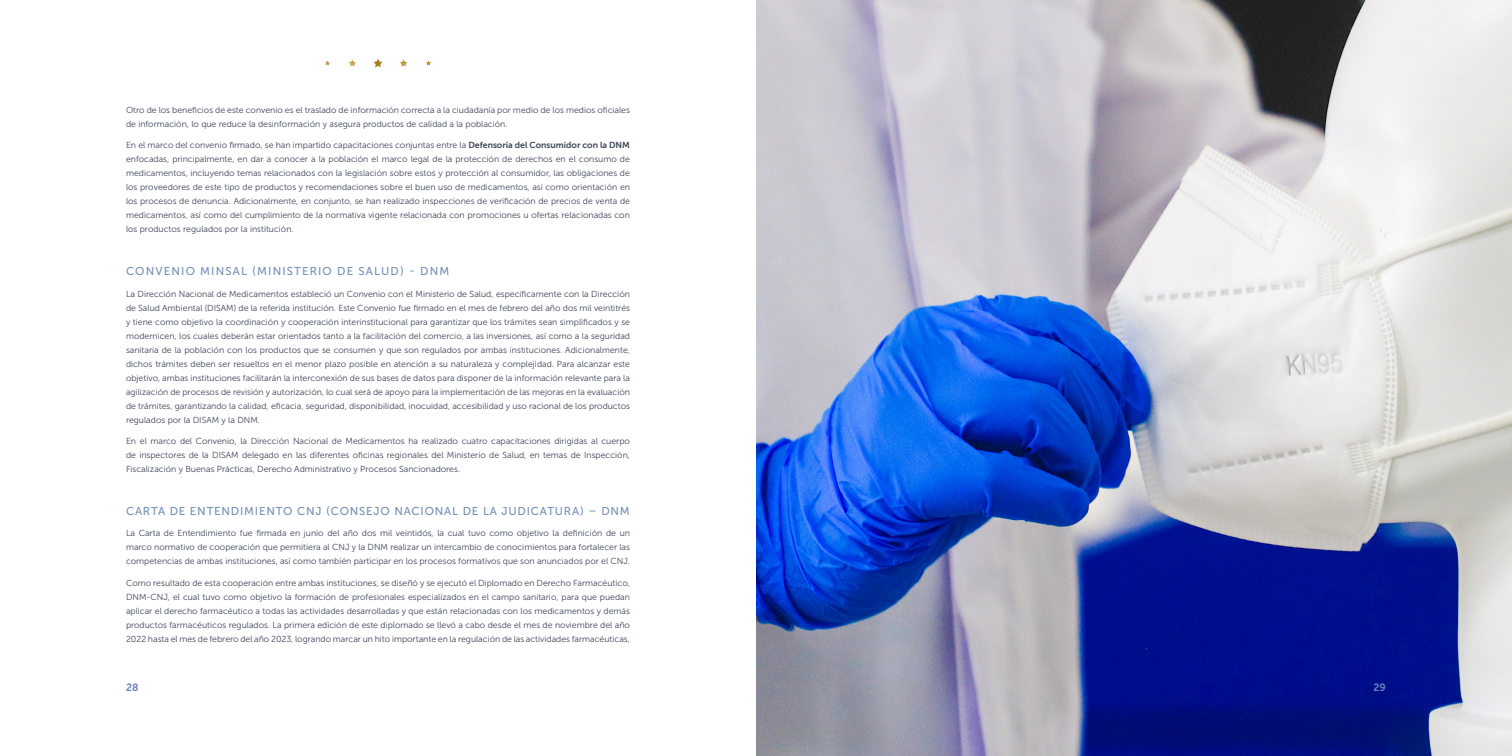
<style>
.page{position:relative;width:1512px;height:756px;background:#fff}
.page>*{position:absolute;margin:0;border:0;box-sizing:border-box;transform-origin:0 0}
.Cuerpo_de_texto{font:11.38px "Museo Sans 500";letter-spacing:.07em;color:#7490b6}
.Cuerpo_de_texto-2{font:11.38px "Museo Sans 500";letter-spacing:.1em;color:#7490b6}
.t1{font:10.5px "Museo Sans 700";color:#6b82bf}
.Cuerpo_de_texto-3{font:8.75px/14px "Museo Sans 300";color:#3d4557;text-align:justify}
.s1{font-family:"Museo Sans 700"}
</style>
<div class="page">
<svg style="left:325px;top:59px;width:106px;height:8px"></svg>
<img style="left:756px;top:0;width:756px;height:756px">
<p class="Cuerpo_de_texto-3" style="left:126px;top:103px;width:505px">Otro de los beneficios de este convenio es el traslado de información correcta a la ciudadanía por medio de los medios oficiales de información, lo que reduce la desinformación y asegura productos de calidad a la población.</p>
<p class="Cuerpo_de_texto-3" style="left:126px;top:138px;width:506px">En el marco del convenio firmado, se han impartido capacitaciones conjuntas entre la <span class="s1">Defensoría del Consumidor con la DNM </span>enfocadas, principalmente, en dar a conocer a la población el marco legal de la protección de derechos en el consumo de medicamentos, incluyendo temas relacionados con la legislación sobre estos y protección al consumidor, las obligaciones de los proveedores de este tipo de productos y recomendaciones sobre el buen uso de medicamentos, así como orientación en los procesos de denuncia. Adicionalmente, en conjunto, se han realizado inspecciones de verificación de precios de venta de medicamentos, así como del cumplimiento de la normativa vigente relacionada con promociones u ofertas relacionadas con los productos regulados por la institución.</p>
<p class="Cuerpo_de_texto-2" style="left:126px;top:265px;width:325px">CONVENIO MINSAL (MINISTERIO DE SALUD) - DNM</p>
<p class="Cuerpo_de_texto-3" style="left:126px;top:287px;width:506px">La Dirección Nacional de Medicamentos estableció un Convenio con el Ministerio de Salud, específicamente con la Dirección de Salud Ambiental (DISAM) de la referida institución. Este Convenio fue firmado en el mes de febrero del año dos mil veintitrés y tiene como objetivo la coordinación y cooperación interinstitucional para garantizar que los trámites sean simplificados y se modernicen, los cuales deberán estar orientados tanto a la facilitación del comercio, a las inversiones, así como a la seguridad sanitaria de la población con los productos que se consumen y que son regulados por ambas instituciones. Adicionalmente, dichos trámites deben ser resueltos en el menor plazo posible en atención a su naturaleza y complejidad. Para alcanzar este objetivo, ambas instituciones facilitarán la interconexión de sus bases de datos para disponer de la información relevante para la agilización de procesos de revisión y autorización, lo cual será de apoyo para la implementación de las mejoras en la evaluación de trámites, garantizando la calidad, eficacia, seguridad, disponibilidad, inocuidad, accesibilidad y uso racional de los productos regulados por la DISAM y la DNM.</p>
<p class="Cuerpo_de_texto-3" style="left:126px;top:434px;width:505px">En el marco del Convenio, la Dirección Nacional de Medicamentos ha realizado cuatro capacitaciones dirigidas al cuerpo de inspectores de la DISAM delegado en las diferentes oficinas regionales del Ministerio de Salud, en temas de Inspección, Fiscalización y Buenas Prácticas, Derecho Administrativo y Procesos Sancionadores.</p>
<p class="Cuerpo_de_texto" style="left:126px;top:505px;width:505px">CARTA DE ENTENDIMIENTO CNJ (CONSEJO NACIONAL DE LA JUDICATURA) – DNM</p>
<p class="Cuerpo_de_texto-3" style="left:126px;top:526px;width:506px">La Carta de Entendimiento fue firmada en junio del año dos mil veintidós, la cual tuvo como objetivo la definición de un marco normativo de cooperación que permitiera al CNJ y la DNM realizar un intercambio de conocimientos para fortalecer las competencias de ambas instituciones, así como también participar en los procesos formativos que son anunciados por el CNJ.</p>
<p class="Cuerpo_de_texto-3" style="left:126px;top:576px;width:506px">Como resultado de esta cooperación entre ambas instituciones, se diseñó y se ejecutó el Diplomado en Derecho Farmacéutico, DNM-CNJ, el cual tuvo como objetivo la formación de profesionales especializados en el campo sanitario, para que puedan aplicar el derecho farmacéutico a todas las actividades desarrolladas y que están relacionadas con los medicamentos y demás productos farmacéuticos regulados. La primera edición de este diplomado se llevó a cabo desde el mes de noviembre del año 2022 hasta el mes de febrero del año 2023, logrando marcar un hito importante en la regulación de las actividades farmacéuticas,</p>
<p class="t1" style="left:126px;top:681px;width:14px">28</p>
<p class="t1" style="left:1374px;top:681px;width:14px">29</p>
</div>
